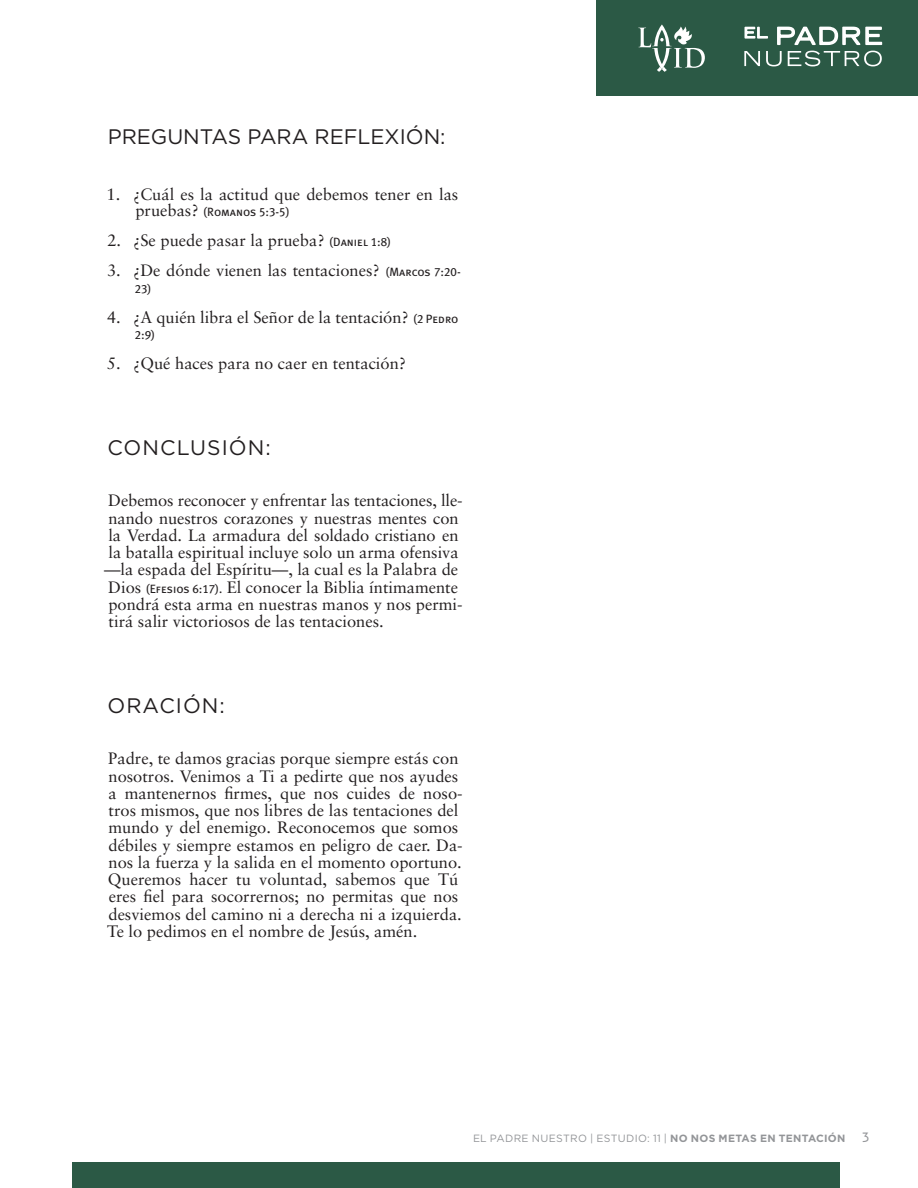
<style>
.page{position:relative;width:918px;height:1188px;background:#fff}
.page>*{position:absolute;margin:0;border:0;box-sizing:border-box;transform-origin:0 0}
._3__Estudio_Intro_Te{font:21px "Gotham";color:#231f20}
._3__Estudio_Intro_Te-2{font:21px "Gotham";letter-spacing:.05em;color:#231f20}
._3__Estudio_Intro_Te-3{font:16.5px/17.2px "Sabon";color:#231f20}
.Folios{font:13.5px "Relay";color:#939598}
.t1{font:12px "Meta Plus Book Caps";color:#231f20}
._0d__Lección{font:10.5px "Gotham";letter-spacing:.025em;color:#939598}
.s1{font-family:"Sabon";font-size:16.5px}
.s2{font-family:"Meta Plus Book Caps";font-size:12px}
.s3{font-weight:700}
</style>
<div class="page">
<div style="left:597px;top:0;width:321px;height:96px;background:#2b5945"></div>
<svg style="left:638px;top:25px;width:67px;height:47px"></svg>
<svg style="left:744px;top:26px;width:139px;height:40px"></svg>
<div style="left:72px;top:1162px;width:768px;height:26px;background:#2b5945"></div>
<p class="_3__Estudio_Intro_Te" style="left:108px;top:123px;width:339px">PREGUNTAS PARA REFLEXIÓN:</p>
<p class="_3__Estudio_Intro_Te-3" style="left:107px;top:185px;width:353px">1. ¿Cuál es la actitud que debemos tener en las</p>
<p class="t1" style="left:135px;top:205px;width:156px"><span class="s1">pruebas?</span> (Romanos 5:3-5)</p>
<p class="_3__Estudio_Intro_Te-3" style="left:107px;top:231px;width:285px">2. ¿Se puede pasar la prueba? <span class="s2">(Daniel 1:8)</span></p>
<p class="_3__Estudio_Intro_Te-3" style="left:107px;top:261px;width:355px">3. ¿De dónde vienen las tentaciones? <span class="s2">(Marcos 7:20-</span></p>
<p class="t1" style="left:135px;top:281px;width:18px">23)</p>
<p class="_3__Estudio_Intro_Te-3" style="left:107px;top:308px;width:353px">4. ¿A quién libra el Señor de la tentación? <span class="s2">(2 Pedro</span></p>
<p class="t1" style="left:135px;top:328px;width:22px">2:9)</p>
<p class="_3__Estudio_Intro_Te-3" style="left:107px;top:354px;width:301px">5. ¿Qué haces para no caer en tentación?</p>
<p class="_3__Estudio_Intro_Te-2" style="left:107px;top:434px;width:165px">CONCLUSIÓN:</p>
<p class="_3__Estudio_Intro_Te-3" style="left:104px;top:492px;width:360px">Debemos reconocer y enfrentar las tentaciones, lle&shy;nando nuestros corazones y nuestras mentes con la Verdad. La armadura del soldado cristiano en la batalla espiritual incluye solo un arma ofensiva —la espada del Espíritu—, la cual es la Palabra de Dios <span class="s2">(Efesios 6:17).</span> El conocer la Biblia íntimamente pondrá esta arma en nuestras manos y nos permi&shy;tirá salir victoriosos de las tentaciones.</p>
<p class="_3__Estudio_Intro_Te-2" style="left:107px;top:692px;width:119px">ORACIÓN:</p>
<p class="_3__Estudio_Intro_Te-3" style="left:107px;top:750px;width:357px">Padre, te damos gracias porque siempre estás con nosotros. Venimos a Ti a pedirte que nos ayudes a mantenernos firmes, que nos cuides de noso&shy;tros mismos, que nos libres de las tentaciones del mundo y del enemigo. Reconocemos que somos débiles y siempre estamos en peligro de caer. Da&shy;nos la fuerza y la salida en el momento oportuno.<br>Queremos hacer tu voluntad, sabemos que Tú eres fiel para socorrernos; no permitas que nos desviemos del camino ni a derecha ni a izquierda.<br>Te lo pedimos en el nombre de Jesús, amén.</p>
<p class="_0d__Lección" style="left:473px;top:1131px;width:374px">EL PADRE NUESTRO | ESTUDIO: 11 | <span class="s3">NO NOS METAS EN TENTACIÓN</span></p>
<p class="Folios" style="left:862px;top:1129px;width:8px">3</p>
</div>
